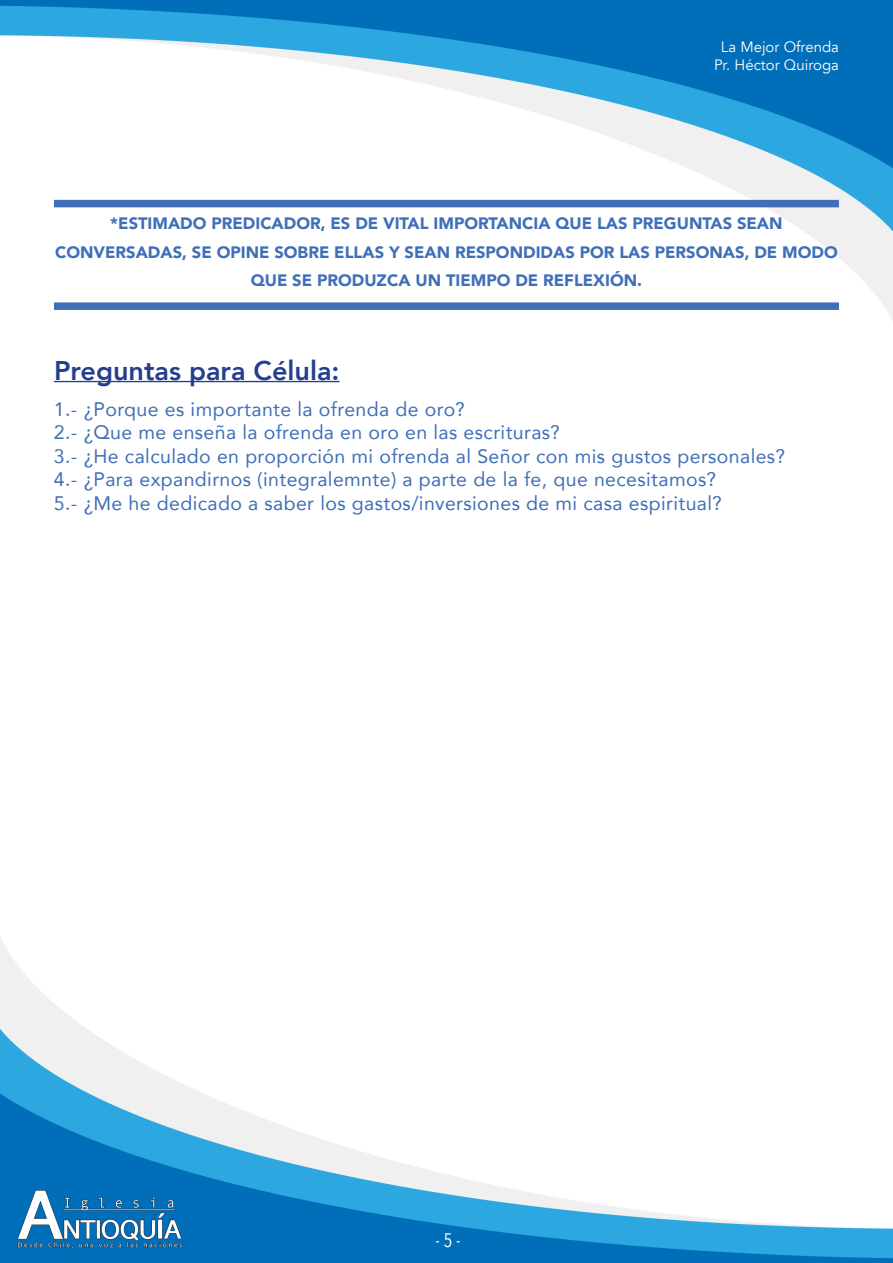
<style>
.page{position:relative;width:893px;height:1263px;background:#fff}
.page>*{position:absolute;margin:0;border:0;box-sizing:border-box;transform-origin:0 0}
.t1{font:800 27px "Avenir";color:#253f8e}
.t2{font:19.5px "Avenir";letter-spacing:.02em;color:#3f6fb7}
.t3{font:19.5px "Avenir Next Condensed";color:#fff}
.t4{font:900 16.5px "Avenir";color:#3f6fb7}
.t5{font:15px "Avenir";color:#fff}
</style>
<div class="page">
<img style="left:0;top:0;width:893px;height:1263px">
<div style="left:54px;top:200px;width:785px;height:7px;background:#3f6fb7"></div>
<div style="left:54px;top:302px;width:785px;height:8px;background:#3f6fb7"></div>
<hr style="left:54px;top:381px;width:286px;height:1px;background:#253f8e">
<p class="t5" style="left:721px;top:38px;width:120px">La Mejor Ofrenda</p>
<p class="t5" style="left:714px;top:56px;width:126px">Pr. Héctor Quiroga</p>
<p class="t4" style="left:110px;top:209px;width:674px">*ESTIMADO PREDICADOR, ES DE VITAL IMPORTANCIA QUE LAS PREGUNTAS SEAN</p>
<p class="t4" style="left:55px;top:238px;width:784px">CONVERSADAS, SE OPINE SOBRE ELLAS Y SEAN RESPONDIDAS POR LAS PERSONAS, DE MODO</p>
<p class="t4" style="left:251px;top:266px;width:393px">QUE SE PRODUZCA UN TIEMPO DE REFLEXIÓN.</p>
<p class="t1" style="left:54px;top:349px;width:287px">Preguntas para Célula:</p>
<p class="t2" style="left:54px;top:394px;width:413px">1.- ¿Porque es importante la ofrenda de oro?</p>
<p class="t2" style="left:54px;top:417px;width:508px">2.- ¿Que me enseña la ofrenda en oro en las escrituras?</p>
<p class="t2" style="left:54px;top:440px;width:733px">3.- ¿He calculado en proporción mi ofrenda al Señor con mis gustos personales?</p>
<p class="t2" style="left:54px;top:464px;width:664px">4.- ¿Para expandirnos (integralemnte) a parte de la fe, que necesitamos?</p>
<p class="t2" style="left:54px;top:487px;width:669px">5.- ¿Me he dedicado a saber los gastos/inversiones de mi casa espiritual?</p>
<p class="t3" style="left:435px;top:1224px;width:27px">- 5 -</p>
</div>
